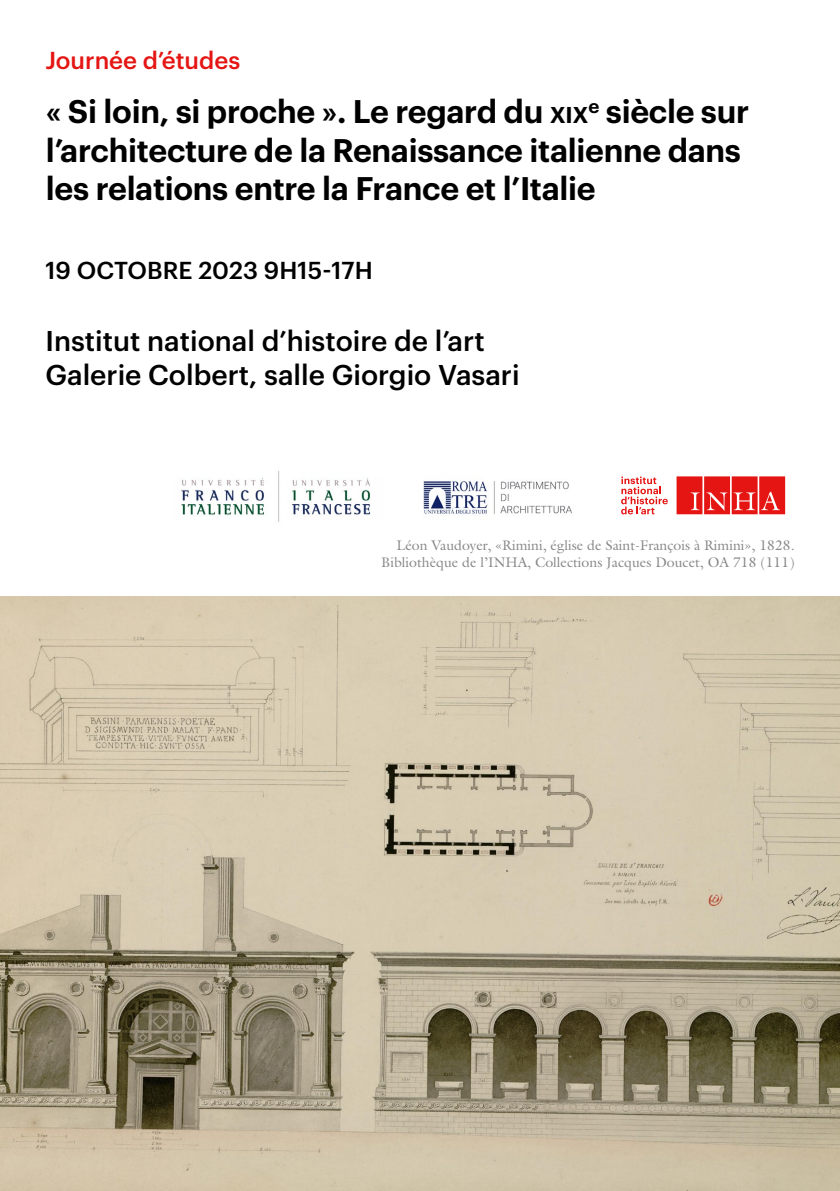
<style>
.page{position:relative;width:840px;height:1191px;background:#fff}
.page>*{position:absolute;margin:0;border:0;box-sizing:border-box;transform-origin:0 0}
.t1{font:600 32px/38.4px "Graphik";letter-spacing:-.01em;color:#000}
.t2{font:500 28px/33.6px "Graphik";color:#000}
.t3{font:500 24px "Graphik";letter-spacing:.005em;color:#000}
.t4{font:500 24px "Graphik";color:#e41513}
.t5{font:14px/16.8px "Galliard Std";color:#878787;text-align:right}
.s1{font-size:22.4px}
</style>
<div class="page">
<svg style="left:621px;top:476px;width:46px;height:38px"></svg>
<svg style="left:676px;top:476px;width:108px;height:38px;background:#e73735"></svg>
<img style="left:0;top:596px;width:839px;height:595px">
<img style="left:423px;top:481px;width:149px;height:33px">
<img style="left:181px;top:471px;width:190px;height:51px">
<p class="t4" style="left:45px;top:42px;width:196px">Journée d’études</p>
<p class="t1" style="left:46px;top:90px;width:704px">« Si loin, si proche ». Le regard du <span class="s1">xix</span><sup>e</sup> siècle sur l’architecture de la Renaissance italienne dans les relations entre la France et l’Italie</p>
<p class="t3" style="left:45px;top:252px;width:328px">19 OCTOBRE 2023 9H15-17H</p>
<p class="t2" style="left:45px;top:322px;width:475px">Institut national d’histoire de l’art<br>Galerie Colbert, salle Giorgio Vasari</p>
<p class="t5" style="left:381px;top:536px;width:414px">Léon Vaudoyer, «Rimini, église de Saint-François à Rimini», 1828.<br>Bibliothèque de l’INHA, Collections Jacques Doucet, OA 718 (111)</p>
</div>
